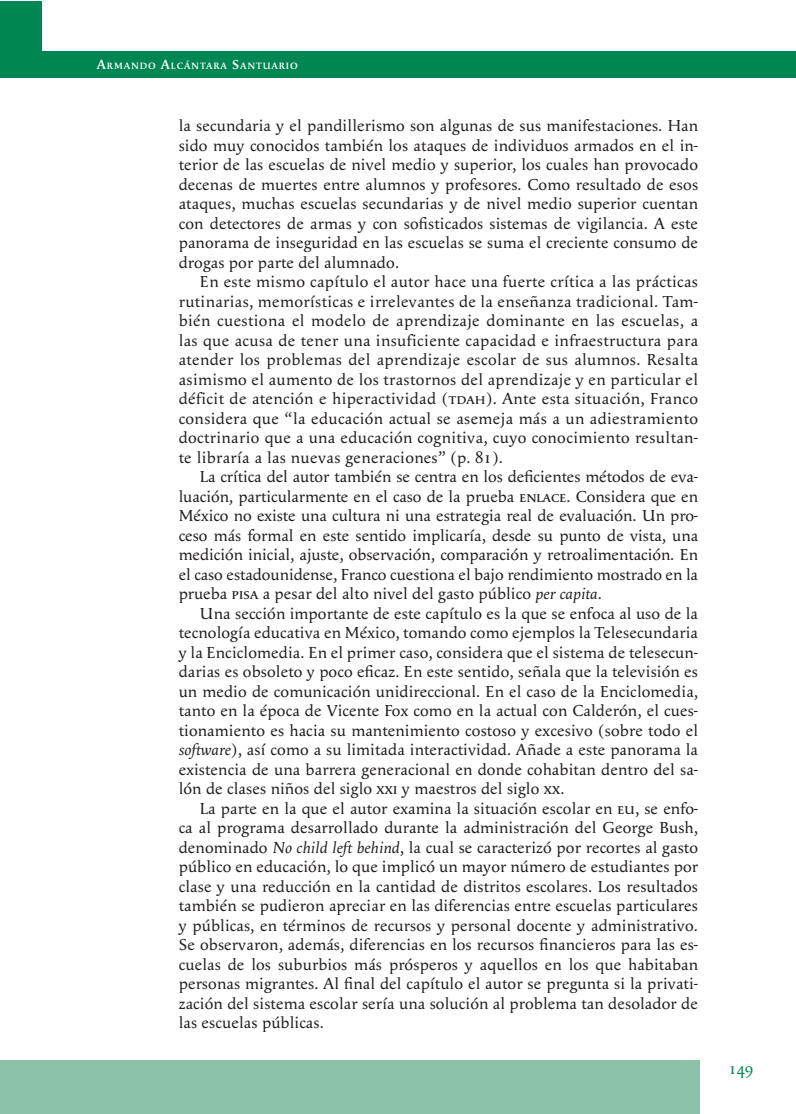
<style>
.page{position:relative;width:796px;height:1114px;background:#fff}
.page>*{position:absolute;margin:0;border:0;box-sizing:border-box;transform-origin:0 0}
.t1{font:16.5px/19.5px "Apolline";letter-spacing:.01em;color:#231f20;text-align:justify}
.t2{font:16.5px "Apolline";color:#008751}
.t3{font:600 9.45px "Apolline";letter-spacing:.085em;color:#fff}
.s1{font-size:13.5px}
.s2{font-family:"Apolline Regular SC"}
.s3{font-style:italic}
</style>
<div class="page">
<div style="left:0;top:1px;width:13px;height:76px;background:#008751"></div>
<div style="left:13px;top:1px;width:28px;height:76px;background:#008751"></div>
<div style="left:13px;top:1060px;width:686px;height:54px;background:#8dc2aa"></div>
<div style="left:0;top:1060px;width:13px;height:54px;background:#8dc2aa"></div>
<div style="left:41px;top:51px;width:754px;height:26px;background:#008751"></div>
<p class="t3" style="left:97px;top:60px;width:202px"><span class="s1">A</span>RMANDO <span class="s1">A</span>LCÁNTARA <span class="s1">S</span>ANTUARIO</p>
<p class="t1" style="left:178px;top:116px;width:520px">la secundaria y el pandillerismo son algunas de sus manifestaciones. Han sido muy conocidos también los ataques de individuos armados en el in&shy;terior de las escuelas de nivel medio y superior, los cuales han provocado decenas de muertes entre alumnos y profesores. Como resultado de esos ataques, muchas escuelas secundarias y de nivel medio superior cuentan con detectores de armas y con sofisticados sistemas de vigilancia. A este panorama de inseguridad en las escuelas se suma el creciente consumo de drogas por parte del alumnado.</p>
<p class="t1" style="left:178px;top:272px;width:520px;text-indent:21px">En este mismo capítulo el autor hace una fuerte crítica a las prácticas rutinarias, memorísticas e irrelevantes de la enseñanza tradicional. Tam&shy;bién cuestiona el modelo de aprendizaje dominante en las escuelas, a las que acusa de tener una insuficiente capacidad e infraestructura para atender los problemas del aprendizaje escolar de sus alumnos. Resalta asimismo el aumento de los trastornos del aprendizaje y en particular el déficit de atención e hiperactividad (<span class="s2">tdah</span>). Ante esta situación, Franco considera que “la educación actual se asemeja más a un adiestramiento doctrinario que a una educación cognitiva, cuyo conocimiento resultan&shy;te libraría a las nuevas generaciones” (p. 81).</p>
<p class="t1" style="left:178px;top:467px;width:520px;text-indent:21px">La crítica del autor también se centra en los deficientes métodos de eva&shy;luación, particularmente en el caso de la prueba <span class="s2">enlace</span>. Considera que en México no existe una cultura ni una estrategia real de evaluación. Un pro&shy;ceso más formal en este sentido implicaría, desde su punto de vista, una medición inicial, ajuste, observación, comparación y retroalimentación. En el caso estadounidense, Franco cuestiona el bajo rendimiento mostrado en la prueba <span class="s2">pisa</span> a pesar del alto nivel del gasto público <span class="s3">per capita</span>.</p>
<p class="t1" style="left:178px;top:603px;width:520px;text-indent:21px">Una sección importante de este capítulo es la que se enfoca al uso de la tecnología educativa en México, tomando como ejemplos la Telesecundaria y la Enciclomedia. En el primer caso, considera que el sistema de telesecun&shy;darias es obsoleto y poco eficaz. En este sentido, señala que la televisión es un medio de comunicación unidireccional. En el caso de la Enciclomedia, tanto en la época de Vicente Fox como en la actual con Calderón, el cues&shy;tionamiento es hacia su mantenimiento costoso y excesivo (sobre todo el <span class="s3">software</span>), así como a su limitada interactividad. Añade a este panorama la existencia de una barrera generacional en donde cohabitan dentro del sa&shy;lón de clases niños del siglo <span class="s2">xxi</span> y maestros del siglo <span class="s2">xx</span>.</p>
<p class="t1" style="left:178px;top:798px;width:520px;text-indent:21px">La parte en la que el autor examina la situación escolar en <span class="s2">eu</span>, se enfo&shy;ca al programa desarrollado durante la administración del George Bush, denominado <span class="s3">No child left behind</span>, la cual se caracterizó por recortes al gasto público en educación, lo que implicó un mayor número de estudiantes por clase y una reducción en la cantidad de distritos escolares. Los resultados también se pudieron apreciar en las diferencias entre escuelas particulares y públicas, en términos de recursos y personal docente y administrativo.<br>Se observaron, además, diferencias en los recursos financieros para las es&shy;cuelas de los suburbios más prósperos y aquellos en los que habitaban personas migrantes. Al final del capítulo el autor se pregunta si la privati&shy;zación del sistema escolar sería una solución al problema tan desolador de las escuelas públicas.</p>
<p class="t2" style="left:728px;top:1059px;width:26px">149</p>
</div>
